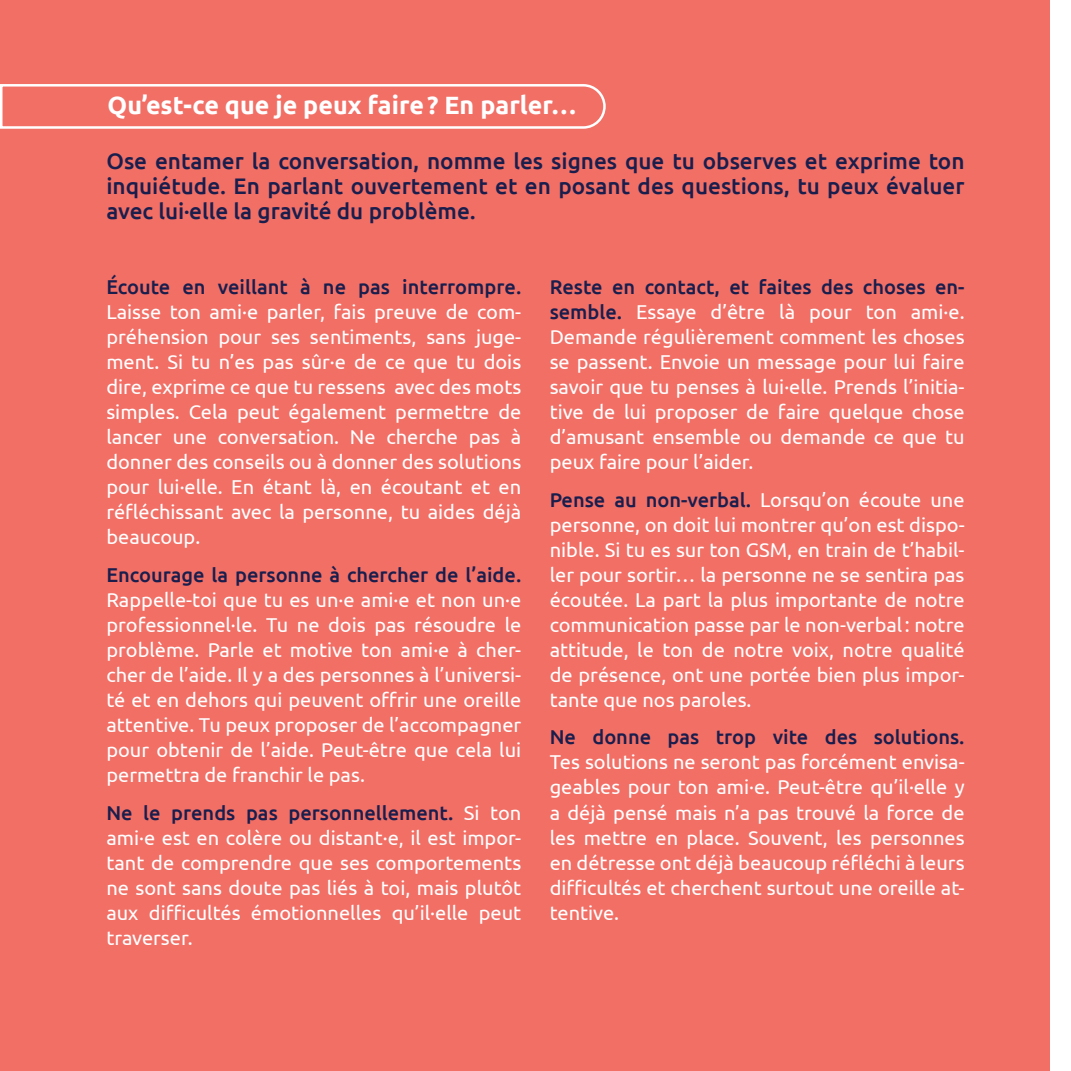
<style>
.page{position:relative;width:1071px;height:1071px;background:#fff}
.page>*{position:absolute;margin:0;border:0;box-sizing:border-box;transform-origin:0 0}
.t1{font:700 25px "Ubuntu";color:#fff}
.t2{font:500 22.5px/25px "Ubuntu";color:#191e4d;text-align:justify}
.t3{font:20px/25px "Ubuntu";color:#fff;text-align:justify}
.t4{font:500 20px "Ubuntu";color:#191e4d}
.s1{font-weight:500;color:#191e4d}
</style>
<div class="page">
<div style="left:0;top:0;width:1049px;height:1070px;background:#f26f66"></div>
<svg style="left:0;top:84px;width:606px;height:45px"></svg>
<p class="t1" style="left:108px;top:90px;width:470px">Qu’est-ce que je peux faire? En parler…</p>
<p class="t2" style="left:106px;top:147px;width:859px">Ose entamer la conversation, nomme les signes que tu observes et exprime ton inquiétude. En parlant ouvertement et en posant des questions, tu peux évaluer avec lui·elle la gravité du problème.</p>
<p class="t4" style="left:106px;top:274px;width:416px">Écoute en veillant à ne pas interrompre.</p>
<p class="t3" style="left:106px;top:299px;width:416px">Laisse ton ami·e parler, fais preuve de com&shy;préhension pour ses sentiments, sans juge&shy;ment. Si tu n’es pas sûr·e de ce que tu dois dire, exprime ce que tu ressens avec des mots simples. Cela peut également permettre de lancer une conversation. Ne cherche pas à donner des conseils ou à donner des solutions pour lui·elle. En étant là, en écoutant et en réfléchissant avec la personne, tu aides déjà beaucoup.</p>
<p class="t4" style="left:106px;top:562px;width:416px">Encourage la personne à chercher de l’aide.</p>
<p class="t3" style="left:106px;top:586px;width:416px">Rappelle-toi que tu es un·e ami·e et non un·e professionnel·le. Tu ne dois pas résoudre le problème. Parle et motive ton ami·e à cher&shy;cher de l’aide. Il y a des personnes à l’universi&shy;té et en dehors qui peuvent offrir une oreille attentive. Tu peux proposer de l’accompagner pour obtenir de l’aide. Peut-être que cela lui permettra de franchir le pas.</p>
<p class="t3" style="left:106px;top:799px;width:416px"><span class="s1">Ne le prends pas personnellement.</span> Si ton ami·e est en colère ou distant·e, il est impor&shy;tant de comprendre que ses comportements ne sont sans doute pas liés à toi, mais plutôt aux difficultés émotionnelles qu’il·elle peut traverser.</p>
<p class="t3" style="left:549px;top:274px;width:416px"><span class="s1">Reste en contact, et faites des choses en&shy;semble.</span> Essaye d’être là pour ton ami·e.<br>Demande régulièrement comment les choses se passent. Envoie un message pour lui faire savoir que tu penses à lui·elle. Prends l’initia&shy;tive de lui proposer de faire quelque chose d’amusant ensemble ou demande ce que tu peux faire pour l’aider.</p>
<p class="t3" style="left:549px;top:486px;width:416px"><span class="s1">Pense au non-verbal.</span> Lorsqu’on écoute une personne, on doit lui montrer qu’on est dispo&shy;nible. Si tu es sur ton GSM, en train de t’habil&shy;ler pour sortir… la personne ne se sentira pas écoutée. La part la plus importante de notre communication passe par le non-verbal: notre attitude, le ton de notre voix, notre qualité de présence, ont une portée bien plus impor&shy;tante que nos paroles.</p>
<p class="t4" style="left:549px;top:724px;width:416px">Ne donne pas trop vite des solutions.</p>
<p class="t3" style="left:549px;top:749px;width:416px">Tes solutions ne seront pas forcément envisa&shy;geables pour ton ami·e. Peut-être qu’il·elle y a déjà pensé mais n’a pas trouvé la force de les mettre en place. Souvent, les personnes en détresse ont déjà beaucoup réfléchi à leurs difficultés et cherchent surtout une oreille at&shy;tentive.</p>
</div>
